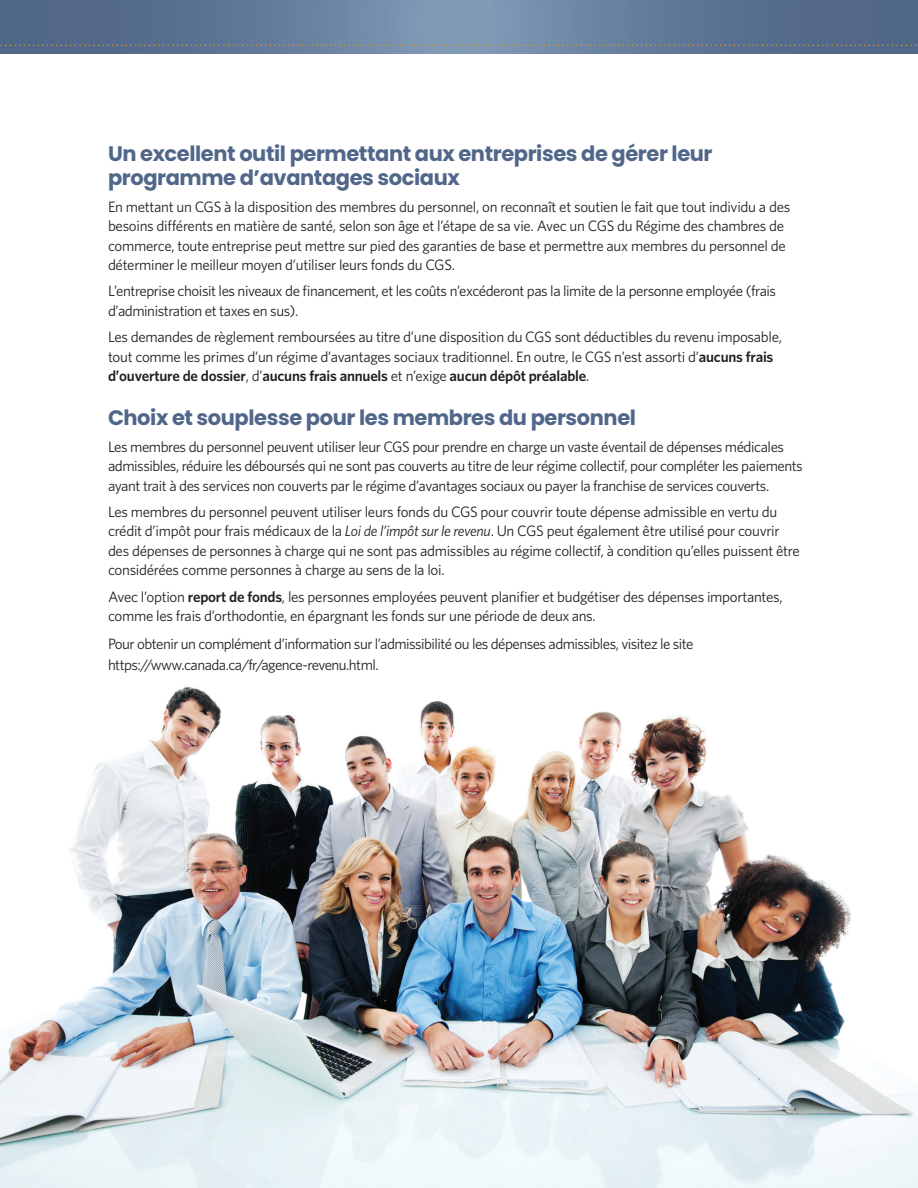
<style>
.page{position:relative;width:918px;height:1188px;background:#fff}
.page>*{position:absolute;margin:0;border:0;box-sizing:border-box;transform-origin:0 0}
.Large_Blue_Subhead{font:700 21px/24px "Poppins";letter-spacing:-.02em;color:#51678a}
.Body_Copy_F{font:15px/19.5px "Whitney";letter-spacing:-.02em;color:#231f20}
.Body_Copy{font:15px/21px "Whitney";letter-spacing:-.035em;color:#231f20}
.s1{font-weight:600}
.s2{font-style:italic}
</style>
<div class="page">
<svg style="left:0;top:0;width:918px;height:54px;background:#63799a"></svg>
<svg style="left:0;top:45px;width:918px;height:1px"></svg>
<img style="left:0;top:686px;width:918px;height:502px">
<p class="Large_Blue_Subhead" style="left:108px;top:142px;width:606px">Un excellent outil permettant aux entreprises de gérer leur programme d’avantages sociaux</p>
<p class="Body_Copy_F" style="left:108px;top:196px;width:684px">En mettant un CGS à la disposition des membres du personnel, on reconnaît et soutien le fait que tout individu a des besoins différents en matière de santé, selon son âge et l’étape de sa vie. Avec un CGS du Régime des chambres de commerce, toute entreprise peut mettre sur pied des garanties de base et permettre aux membres du personnel de déterminer le meilleur moyen d’utiliser leurs fonds du CGS.</p>
<p class="Body_Copy_F" style="left:108px;top:281px;width:670px">L’entreprise choisit les niveaux de financement, et les coûts n’excéderont pas la limite de la personne employée (frais d’administration et taxes en sus).</p>
<p class="Body_Copy_F" style="left:108px;top:327px;width:676px">Les demandes de règlement remboursées au titre d’une disposition du CGS sont déductibles du revenu imposable, tout comme les primes d’un régime d’avantages sociaux traditionnel. En outre, le CGS n’est assorti d’<span class="s1">aucuns frais d’ouverture de dossier</span>, d’<span class="s1">aucuns frais annuels</span> et n’exige <span class="s1">aucun dépôt préalable</span>.</p>
<p class="Large_Blue_Subhead" style="left:108px;top:406px;width:530px">Choix et souplesse pour les membres du personnel</p>
<p class="Body_Copy_F" style="left:108px;top:436px;width:696px">Les membres du personnel peuvent utiliser leur CGS pour prendre en charge un vaste éventail de dépenses médicales admissibles, réduire les déboursés qui ne sont pas couverts au titre de leur régime collectif, pour compléter les paiements ayant trait à des services non couverts par le régime d’avantages sociaux ou payer la franchise de services couverts.</p>
<p class="Body_Copy_F" style="left:108px;top:502px;width:693px">Les membres du personnel peuvent utiliser leurs fonds du CGS pour couvrir toute dépense admissible en vertu du crédit d’impôt pour frais médicaux de la <span class="s2">Loi de l’impôt sur le revenu</span>. Un CGS peut également être utilisé pour couvrir des dépenses de personnes à charge qui ne sont pas admissibles au régime collectif, à condition qu’elles puissent être considérées comme personnes à charge au sens de la loi.</p>
<p class="Body_Copy_F" style="left:108px;top:586px;width:676px">Avec l’option <span class="s1">report de fonds</span>, les personnes employées peuvent planifier et budgétiser des dépenses importantes, comme les frais d’orthodontie, en épargnant les fonds sur une période de deux ans.</p>
<p class="Body_Copy" style="left:108px;top:633px;width:587px">Pour obtenir un complément d’information sur l’admissibilité ou les dépenses admissibles, visitez le site https://www.canada.ca/fr/agence-revenu.html.</p>
</div>
